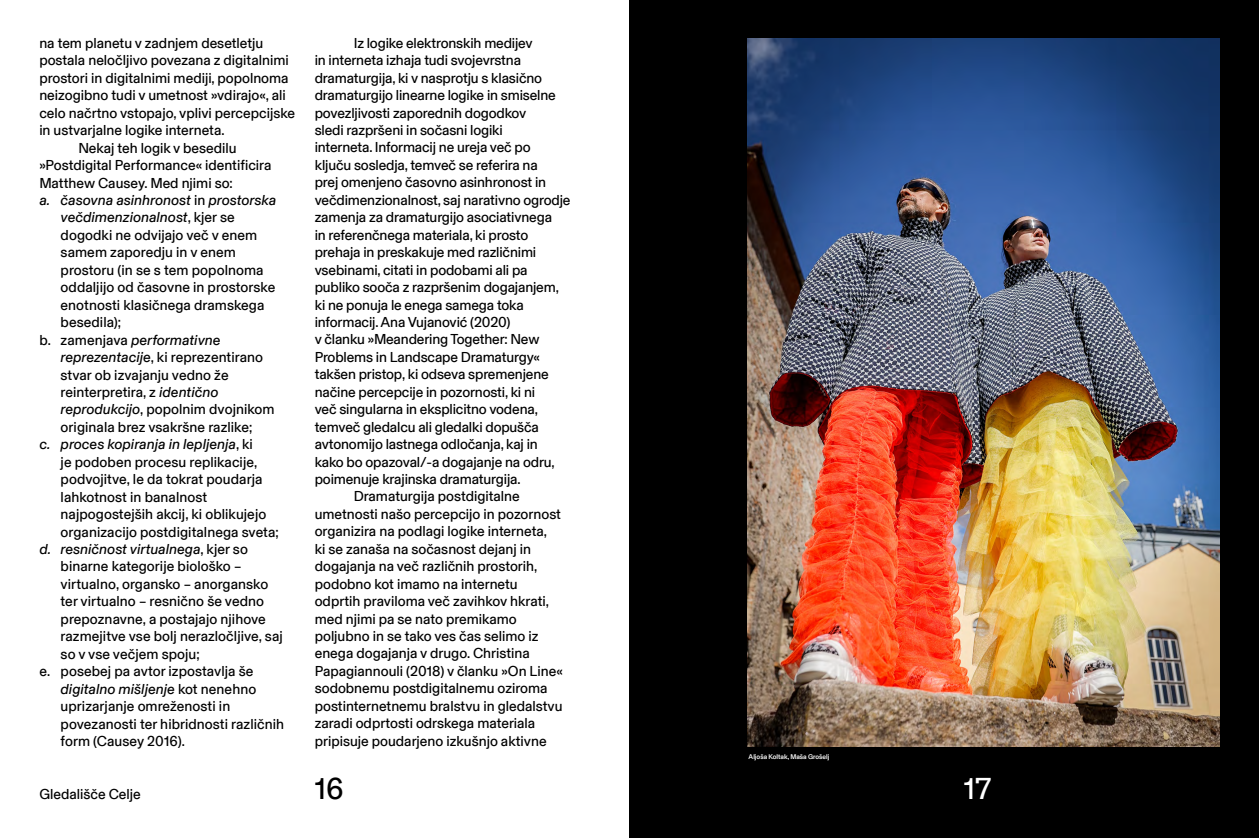
<style>
.page{position:relative;width:1259px;height:838px;background:#fff}
.page>*{position:absolute;margin:0;border:0;box-sizing:border-box;transform-origin:0 0}
.t1{font:30px "Basel Grotesk";color:#000}
.t2{font:30px "Basel Grotesk";color:#fff}
.t3{font:14.25px "Basel Grotesk";color:#000}
.t4{font:italic 14.25px "Basel Grotesk";letter-spacing:.005em;color:#000}
.t5{font:500 6.75px "Basel Grotesk";color:#fff}
.s1{font-style:normal}
.s2{font-style:italic}
</style>
<div class="page">
<div style="left:629px;top:0;width:630px;height:838px;background:#000"></div>
<img style="left:747px;top:39px;width:472px;height:707px">
<p class="t3" style="left:39px;top:33px;width:225px">na tem planetu v zadnjem desetletju</p>
<p class="t3" style="left:39px;top:51px;width:251px">postala neločljivo povezana z digitalnimi</p>
<p class="t3" style="left:39px;top:68px;width:251px">prostori in digitalnimi mediji, popolnoma</p>
<p class="t3" style="left:39px;top:86px;width:248px">neizogibno tudi v umetnost »vdirajo«, ali</p>
<p class="t3" style="left:39px;top:103px;width:257px">celo načrtno vstopajo, vplivi percepcijske</p>
<p class="t3" style="left:39px;top:121px;width:187px">in ustvarjalne logike interneta.</p>
<p class="t3" style="left:78px;top:138px;width:160px">Nekaj teh logik v besedilu</p>
<p class="t3" style="left:39px;top:155px;width:234px">»Postdigital Performance« identificira</p>
<p class="t3" style="left:39px;top:173px;width:195px">Matthew Causey. Med njimi so:</p>
<p class="t4" style="left:39px;top:190px;width:238px">a. časovna asinhronost <span class="s1">in</span> prostorska</p>
<p class="t4" style="left:61px;top:208px;width:176px">večdimenzionalnost<span class="s1">, kjer se</span></p>
<p class="t3" style="left:61px;top:225px;width:198px">dogodki ne odvijajo več v enem</p>
<p class="t3" style="left:61px;top:243px;width:177px">samem zaporedju in v enem</p>
<p class="t3" style="left:61px;top:260px;width:204px">prostoru (in se s tem popolnoma</p>
<p class="t3" style="left:61px;top:278px;width:216px">oddaljijo od časovne in prostorske</p>
<p class="t3" style="left:61px;top:295px;width:205px">enotnosti klasičnega dramskega</p>
<p class="t3" style="left:61px;top:312px;width:62px">besedila);</p>
<p class="t4" style="left:39px;top:330px;width:183px"><span class="s1">b. zamenjava</span> performativne</p>
<p class="t3" style="left:61px;top:347px;width:204px"><span class="s2">reprezentacije</span>, ki reprezentirano</p>
<p class="t3" style="left:61px;top:365px;width:169px">stvar ob izvajanju vedno že</p>
<p class="t3" style="left:61px;top:382px;width:159px">reinterpretira, z <span class="s2">identično</span></p>
<p class="t3" style="left:61px;top:400px;width:215px"><span class="s2">reprodukcijo</span>, popolnim dvojnikom</p>
<p class="t3" style="left:61px;top:417px;width:193px">originala brez vsakršne razlike;</p>
<p class="t4" style="left:39px;top:435px;width:215px">c. proces kopiranja in lepljenja<span class="s1">, ki</span></p>
<p class="t3" style="left:61px;top:452px;width:198px">je podoben procesu replikacije,</p>
<p class="t3" style="left:61px;top:469px;width:203px">podvojitve, le da tokrat poudarja</p>
<p class="t3" style="left:61px;top:487px;width:148px">lahkotnost in banalnost</p>
<p class="t3" style="left:61px;top:504px;width:207px">najpogostejših akcij, ki oblikujejo</p>
<p class="t3" style="left:61px;top:522px;width:220px">organizacijo postdigitalnega sveta;</p>
<p class="t4" style="left:39px;top:539px;width:210px">d. resničnost virtualnega<span class="s1">, kjer so</span></p>
<p class="t3" style="left:61px;top:557px;width:182px">binarne kategorije biološko –</p>
<p class="t3" style="left:61px;top:574px;width:209px">virtualno, organsko – anorgansko</p>
<p class="t3" style="left:61px;top:592px;width:205px">ter virtualno – resnično še vedno</p>
<p class="t3" style="left:61px;top:609px;width:207px">prepoznavne, a postajajo njihove</p>
<p class="t3" style="left:61px;top:626px;width:224px">razmejitve vse bolj nerazločljive, saj</p>
<p class="t3" style="left:61px;top:644px;width:141px">so v vse večjem spoju;</p>
<p class="t3" style="left:39px;top:661px;width:216px">e. posebej pa avtor izpostavlja še</p>
<p class="t4" style="left:61px;top:679px;width:197px">digitalno mišljenje <span class="s1">kot nenehno</span></p>
<p class="t3" style="left:61px;top:696px;width:171px">uprizarjanje omreženosti in</p>
<p class="t3" style="left:61px;top:714px;width:225px">povezanosti ter hibridnosti različnih</p>
<p class="t3" style="left:61px;top:731px;width:126px">form (Causey 2016).</p>
<p class="t3" style="left:354px;top:33px;width:180px">Iz logike elektronskih medijev</p>
<p class="t3" style="left:315px;top:51px;width:208px">in interneta izhaja tudi svojevrstna</p>
<p class="t3" style="left:315px;top:68px;width:229px">dramaturgija, ki v nasprotju s klasično</p>
<p class="t3" style="left:315px;top:85px;width:243px">dramaturgijo linearne logike in smiselne</p>
<p class="t3" style="left:315px;top:103px;width:213px">povezljivosti zaporednih dogodkov</p>
<p class="t3" style="left:315px;top:120px;width:189px">sledi razpršeni in sočasni logiki</p>
<p class="t3" style="left:315px;top:138px;width:217px">interneta. Informacij ne ureja več po</p>
<p class="t3" style="left:315px;top:155px;width:224px">ključu sosledja, temveč se referira na</p>
<p class="t3" style="left:315px;top:173px;width:233px">prej omenjeno časovno asinhronost in</p>
<p class="t3" style="left:315px;top:190px;width:257px">večdimenzionalnost, saj narativno ogrodje</p>
<p class="t3" style="left:315px;top:208px;width:239px">zamenja za dramaturgijo asociativnega</p>
<p class="t3" style="left:315px;top:225px;width:215px">in referenčnega materiala, ki prosto</p>
<p class="t3" style="left:315px;top:242px;width:223px">prehaja in preskakuje med različnimi</p>
<p class="t3" style="left:315px;top:260px;width:214px">vsebinami, citati in podobami ali pa</p>
<p class="t3" style="left:315px;top:277px;width:246px">publiko sooča z razpršenim dogajanjem,</p>
<p class="t3" style="left:315px;top:295px;width:210px">ki ne ponuja le enega samega toka</p>
<p class="t3" style="left:315px;top:312px;width:197px">informacij. Ana Vujanović (2020)</p>
<p class="t3" style="left:315px;top:330px;width:226px">v članku »Meandering Together: New</p>
<p class="t3" style="left:315px;top:347px;width:227px">Problems in Landscape Dramaturgy«</p>
<p class="t3" style="left:315px;top:365px;width:235px">takšen pristop, ki odseva spremenjene</p>
<p class="t3" style="left:315px;top:382px;width:222px">načine percepcije in pozornosti, ki ni</p>
<p class="t3" style="left:315px;top:399px;width:225px">več singularna in eksplicitno vodena,</p>
<p class="t3" style="left:315px;top:417px;width:226px">temveč gledalcu ali gledalki dopušča</p>
<p class="t3" style="left:315px;top:434px;width:224px">avtonomijo lastnega odločanja, kaj in</p>
<p class="t3" style="left:315px;top:452px;width:241px">kako bo opazoval/-a dogajanje na odru,</p>
<p class="t3" style="left:315px;top:469px;width:207px">poimenuje krajinska dramaturgija.</p>
<p class="t3" style="left:354px;top:487px;width:167px">Dramaturgija postdigitalne</p>
<p class="t3" style="left:315px;top:504px;width:248px">umetnosti našo percepcijo in pozornost</p>
<p class="t3" style="left:315px;top:521px;width:234px">organizira na podlagi logike interneta,</p>
<p class="t3" style="left:315px;top:539px;width:218px">ki se zanaša na sočasnost dejanj in</p>
<p class="t3" style="left:315px;top:556px;width:224px">dogajanja na več različnih prostorih,</p>
<p class="t3" style="left:315px;top:574px;width:204px">podobno kot imamo na internetu</p>
<p class="t3" style="left:315px;top:591px;width:236px">odprtih praviloma več zavihkov hkrati,</p>
<p class="t3" style="left:315px;top:609px;width:204px">med njimi pa se nato premikamo</p>
<p class="t3" style="left:315px;top:626px;width:225px">poljubno in se tako ves čas selimo iz</p>
<p class="t3" style="left:315px;top:644px;width:217px">enega dogajanja v drugo. Christina</p>
<p class="t3" style="left:315px;top:661px;width:249px">Papagiannouli (2018) v članku »On Line«</p>
<p class="t3" style="left:315px;top:678px;width:234px">sodobnemu postdigitalnemu oziroma</p>
<p class="t3" style="left:315px;top:696px;width:249px">postinternetnemu bralstvu in gledalstvu</p>
<p class="t3" style="left:315px;top:713px;width:222px">zaradi odprtosti odrskega materiala</p>
<p class="t3" style="left:315px;top:731px;width:233px">pripisuje poudarjeno izkušnjo aktivne</p>
<p class="t5" style="left:748px;top:752px;width:82px">Aljoša Koltak, Maša Grošelj</p>
<p class="t3" style="left:39px;top:784px;width:103px">Gledališče Celje</p>
<h1 class="t1" style="left:315px;top:767px;width:30px">16</h1>
<h1 class="t2" style="left:964px;top:767px;width:29px">17</h1>
</div>
